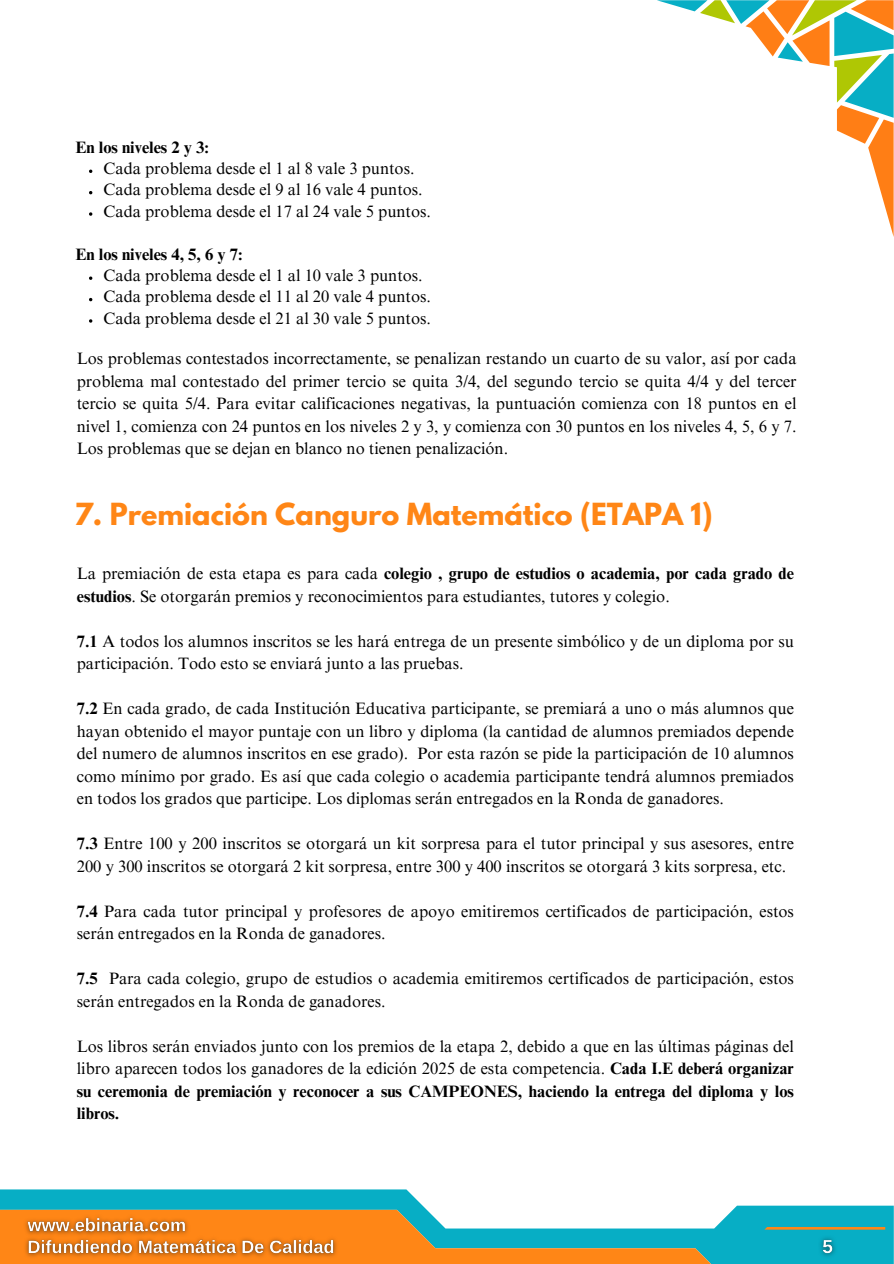
<style>
.page{position:relative;width:894px;height:1264px;background:#fff}
.page>*{position:absolute;margin:0;border:0;box-sizing:border-box;transform-origin:0 0}
.t1{font:700 27px "League Spartan";color:#ff8616}
.t2{font:16.5px/22.5px "Times NRMT Pro";color:#000}
.t3{font:700 16.5px "Times NRMT Pro";color:#000}
.s1{font-weight:700}
</style>
<div class="page">
<svg style="left:89px;top:212px;width:3px;height:4px"></svg>
<svg style="left:89px;top:276px;width:3px;height:4px"></svg>
<svg style="left:89px;top:319px;width:3px;height:4px"></svg>
<svg style="left:657px;top:0;width:236px;height:235px"></svg>
<svg style="left:0;top:1189px;width:893px;height:74px;fill:#07aec5"></svg>
<svg style="left:0;top:1209px;width:714px;height:54px"></svg>
<svg style="left:764px;top:1226px;width:120px;height:3px"></svg>
<img style="left:18px;top:1209px;width:176px;height:32px">
<img style="left:20px;top:1230px;width:322px;height:33px">
<img style="left:813px;top:1230px;width:28px;height:33px">
<h1 class="t3" style="left:75px;top:141px;width:135px">En los niveles 2 y 3:</h1>
<p class="t2" style="left:103px;top:159px;width:312px">Cada problema desde el 1 al 8 vale 3 puntos.</p>
<p class="t2" style="left:103px;top:181px;width:320px">Cada problema desde el 9 al 16 vale 4 puntos.</p>
<p class="t2" style="left:103px;top:202px;width:329px">Cada problema desde el 17 al 24 vale 5 puntos.</p>
<p class="t3" style="left:75px;top:248px;width:168px">En los niveles 4, 5, 6 y 7:</p>
<p class="t2" style="left:103px;top:266px;width:320px">Cada problema desde el 1 al 10 vale 3 puntos.</p>
<p class="t2" style="left:103px;top:287px;width:329px">Cada problema desde el 11 al 20 vale 4 puntos.</p>
<p class="t2" style="left:103px;top:309px;width:329px">Cada problema desde el 21 al 30 vale 5 puntos.</p>
<p class="t2" style="left:77px;top:349px;width:721px;text-align:justify">Los problemas contestados incorrectamente, se penalizan restando un cuarto de su valor, así por cada problema mal contestado del primer tercio se quita 3/4, del segundo tercio se quita 4/4 y del tercer tercio se quita 5/4. Para evitar calificaciones negativas, la puntuación comienza con 18 puntos en el nivel 1, comienza con 24 puntos en los niveles 2 y 3, y comienza con 30 puntos en los niveles 4, 5, 6 y 7.<br>Los problemas que se dejan en blanco no tienen penalización.</p>
<p class="t1" style="left:74px;top:501px;width:639px">7. Premiación Canguro Matemático (ETAPA 1)</p>
<h2 class="t2" style="left:77px;top:564px;width:718px">La premiación de esta etapa es para cada <span class="s1">colegio , grupo de estudios o academia, por cada grado de estudios</span>. Se otorgarán premios y reconocimientos para estudiantes, tutores y colegio.</h2>
<p class="t2" style="left:77px;top:631px;width:718px"><span class="s1">7.1</span> A todos los alumnos inscritos se les hará entrega de un presente simbólico y de un diploma por su participación. Todo esto se enviará junto a las pruebas.</p>
<p class="t2" style="left:77px;top:699px;width:718px;text-align:justify"><span class="s1">7.2</span> En cada grado, de cada Institución Educativa participante, se premiará a uno o más alumnos que hayan obtenido el mayor puntaje con un libro y diploma (la cantidad de alumnos premiados depende del numero de alumnos inscritos en ese grado). Por esta razón se pide la participación de 10 alumnos como mínimo por grado. Es así que cada colegio o academia participante tendrá alumnos premiados en todos los grados que participe. Los diplomas serán entregados en la Ronda de ganadores.</p>
<p class="t2" style="left:77px;top:834px;width:718px"><span class="s1">7.3</span> Entre 100 y 200 inscritos se otorgará un kit sorpresa para el tutor principal y sus asesores, entre<br>200 y 300 inscritos se otorgará 2 kit sorpresa, entre 300 y 400 inscritos se otorgará 3 kits sorpresa, etc.</p>
<h2 class="t2" style="left:77px;top:901px;width:718px"><span class="s1">7.4</span> Para cada tutor principal y profesores de apoyo emitiremos certificados de participación, estos serán entregados en la Ronda de ganadores.</h2>
<p class="t2" style="left:77px;top:969px;width:718px"><span class="s1">7.5</span> Para cada colegio, grupo de estudios o academia emitiremos certificados de participación, estos serán entregados en la Ronda de ganadores.</p>
<p class="t2" style="left:77px;top:1036px;width:718px;text-align:justify">Los libros serán enviados junto con los premios de la etapa 2, debido a que en las últimas páginas del libro aparecen todos los ganadores de la edición 2025 de esta competencia. <span class="s1">Cada I.E deberá organizar su ceremonia de premiación y reconocer a sus CAMPEONES, haciendo la entrega del diploma y los</span></p>
<p class="t3" style="left:77px;top:1107px;width:44px">libros.</p>
</div>
